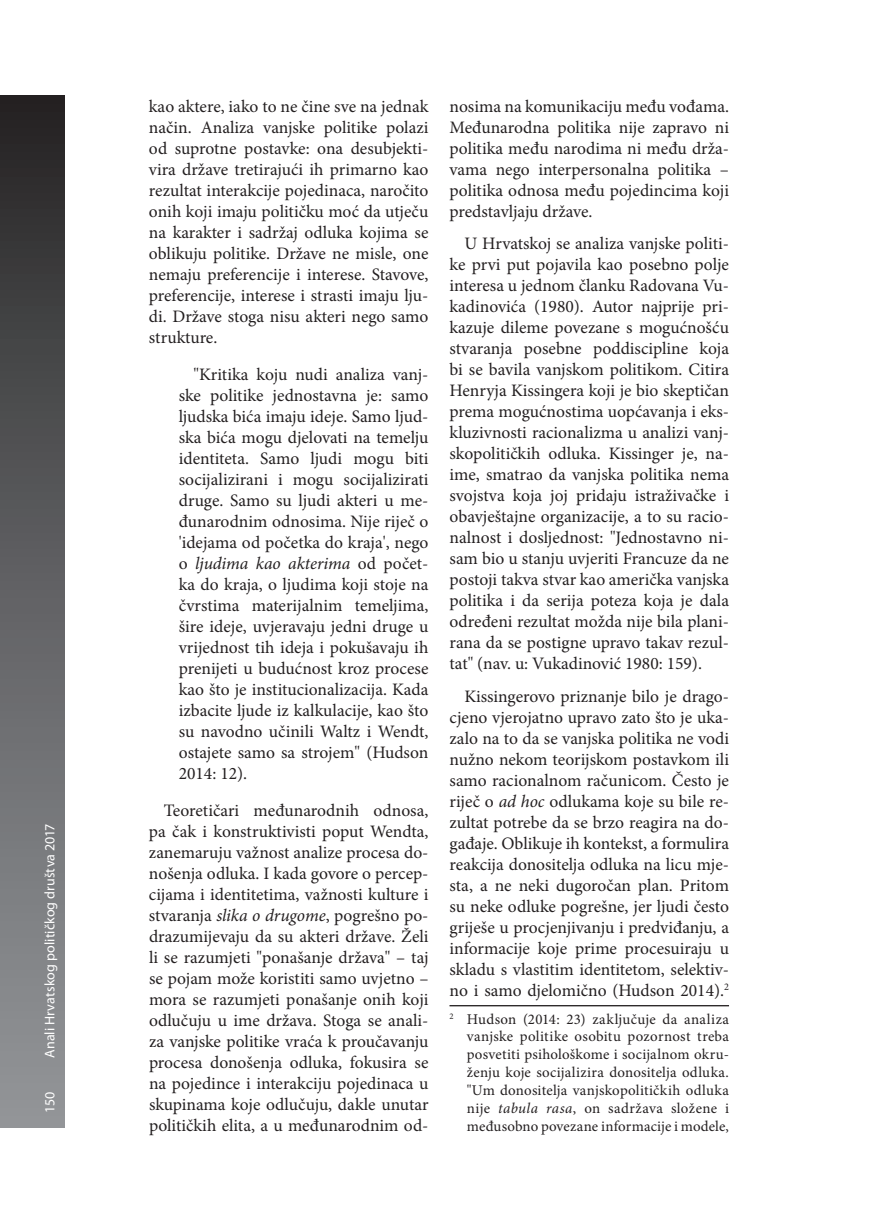
<style>
.page{position:relative;width:878px;height:1230px;background:#fff}
.page>*{position:absolute;margin:0;border:0;box-sizing:border-box;transform-origin:0 0}
.t1{font:17.5px/21px "Minion Pro";color:#231f20;text-align:justify}
.t2{font:14.88px/17.8px "Minion Pro";letter-spacing:.015em;color:#231f20;text-align:justify}
.t3{font:14px "Myriad Pro";letter-spacing:.005em;color:#fff}
.s1{font-style:italic}
</style>
<div class="page">
<div style="left:0;top:95px;width:64px;height:1032px;background:linear-gradient(to bottom,#292728,#979a9d)"></div>
<hr style="left:449px;top:1005px;width:279px;height:1px;background:#231f20">
<p class="t3" style="left:41px;top:1057px;width:236px;rotate:-90deg">Anali Hrvatskog političkog društva 2017</p>
<p class="t3" style="left:41px;top:1112px;width:22px;rotate:-90deg">150</p>
<p class="t1" style="left:149px;top:96px;width:281px">kao aktere, iako to ne čine sve na jednak način. Analiza vanjske politike polazi od suprotne postavke: ona desubjekti&shy;vira države tretirajući ih primarno kao rezultat interakcije pojedinaca, naročito onih koji imaju političku moć da utječu na karakter i sadržaj odluka kojima se oblikuju politike. Države ne misle, one nemaju preferencije i interese. Stavove, preferencije, interese i strasti imaju lju&shy;di. Države stoga nisu akteri nego samo strukture.</p>
<p class="t1" style="left:179px;top:364px;width:251px;text-indent:15px">"Kritika koju nudi analiza vanj&shy;ske politike jednostavna je: samo ljudska bića imaju ideje. Samo ljud&shy;ska bića mogu djelovati na temelju identiteta. Samo ljudi mogu biti socijalizirani i mogu socijalizirati druge. Samo su ljudi akteri u me&shy;đunarodnim odnosima. Nije riječ o 'idejama od početka do kraja', nego o <span class="s1">ljudima kao akterima</span> od počet&shy;ka do kraja, o ljudima koji stoje na čvrstima materijalnim temeljima, šire ideje, uvjeravaju jedni druge u vrijednost tih ideja i pokušavaju ih prenijeti u budućnost kroz procese kao što je institucionalizacija. Kada izbacite ljude iz kalkulacije, kao što su navodno učinili Waltz i Wendt, ostajete samo sa strojem" (Hudson 2014: 12).</p>
<p class="t1" style="left:149px;top:799px;width:281px;text-indent:15px">Teoretičari međunarodnih odnosa, pa čak i konstruktivisti poput Wendta, zanemaruju važnost analize procesa do&shy;nošenja odluka. I kada govore o percep&shy;cijama i identitetima, važnosti kulture i stvaranja <span class="s1">slika o drugome</span>, pogrešno po&shy;drazumijevaju da su akteri države. Želi li se razumjeti "ponašanje država" – taj se pojam može koristiti samo uvjetno – mora se razumjeti ponašanje onih koji odlučuju u ime država. Stoga se anali&shy;za vanjske politike vraća k proučavanju procesa donošenja odluka, fokusira se na pojedince i interakciju pojedinaca u skupinama koje odlučuju, dakle unutar političkih elita, a u međunarodnim od-</p>
<p class="t1" style="left:449px;top:96px;width:281px">nosima na komunikaciju među vođama.<br>Međunarodna politika nije zapravo ni politika među narodima ni među drža&shy;vama nego interpersonalna politika – politika odnosa među pojedincima koji predstavljaju države.</p>
<p class="t1" style="left:449px;top:233px;width:281px;text-indent:15px">U Hrvatskoj se analiza vanjske politi&shy;ke prvi put pojavila kao posebno polje interesa u jednom članku Radovana Vu&shy;kadinovića (1980). Autor najprije pri&shy;kazuje dileme povezane s mogućnošću stvaranja posebne poddiscipline koja bi se bavila vanjskom politikom. Citira Henryja Kissingera koji je bio skeptičan prema mogućnostima uopćavanja i eks&shy;kluzivnosti racionalizma u analizi vanj&shy;skopolitičkih odluka. Kissinger je, na&shy;ime, smatrao da vanjska politika nema svojstva koja joj pridaju istraživačke i obavještajne organizacije, a to su racio&shy;nalnost i dosljednost: "Jednostavno ni&shy;sam bio u stanju uvjeriti Francuze da ne postoji takva stvar kao američka vanjska politika i da serija poteza koja je dala određeni rezultat možda nije bila plani&shy;rana da se postigne upravo takav rezul&shy;tat" (nav. u: Vukadinović 1980: 159).</p>
<p class="t1" style="left:449px;top:685px;width:281px;text-indent:15px">Kissingerovo priznanje bilo je drago&shy;cjeno vjerojatno upravo zato što je uka&shy;zalo na to da se vanjska politika ne vodi nužno nekom teorijskom postavkom ili samo racionalnom računicom. Često je riječ o <span class="s1">ad hoc</span> odlukama koje su bile re&shy;zultat potrebe da se brzo reagira na do&shy;gađaje. Oblikuje ih kontekst, a formulira reakcija donositelja odluka na licu mje&shy;sta, a ne neki dugoročan plan. Pritom su neke odluke pogrešne, jer ljudi često griješe u procjenjivanju i predviđanju, a informacije koje prime procesuiraju u skladu s vlastitim identitetom, selektiv&shy;no i samo djelomično (Hudson 2014).<sup>2</sup></p>
<p class="t2" style="left:466px;top:1009px;width:263px;text-indent:-17px"><sup>2</sup> Hudson (2014: 23) zaključuje da analiza vanjske politike osobitu pozornost treba posvetiti psihološkome i socijalnom okru&shy;ženju koje socijalizira donositelja odluka. "Um donositelja vanjskopolitičkih odluka nije <span class="s1">tabula rasa</span>, on sadržava složene i međusobno povezane informacije i modele,</p>
</div>
